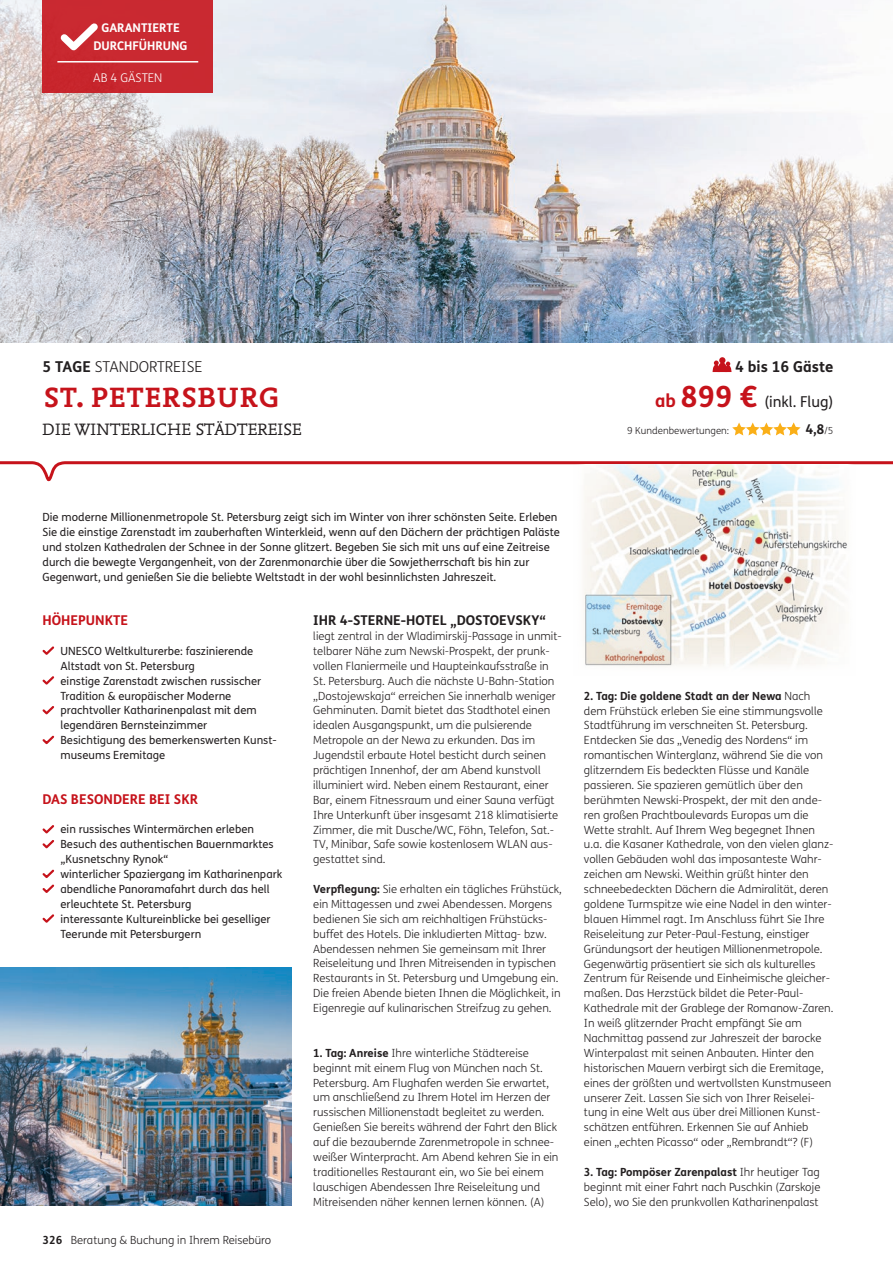
<style>
.page{position:relative;width:893px;height:1263px;background:#fff}
.page>*{position:absolute;margin:0;border:0;box-sizing:border-box;transform-origin:0 0}
.t1{font:700 29.25px "Nexus Mix Pro";letter-spacing:.01em;color:#c6131b}
.t2{font:17.25px "Nexus Mix Pro";letter-spacing:.01em;color:#231f20}
.t3{font:300 15px "FS Me";color:#231f20}
.t4{font:15px "FS Me";color:#231f20}
.t5{font:700 15px "FS Me";color:#231f20}
.t6{font:700 13.5px "FS Me";color:#231f20}
.t7{font:700 13.5px "FS Me";color:#c6131b}
.t8{font:700 12px/18px "FS Me";color:#fff;text-align:center}
.t9{font:300 12px "FS Me";color:#fff}
.t10{font:300 11.25px/14.9px "FS Me";color:#231f20}
.t11{font:11.25px/14.9px "FS Me";color:#231f20}
.t12{font:300 9.75px "FS Me";color:#231f20}
.s1{font-weight:700}
.s2{font-weight:700;font-size:18px;color:#c6131b}
.s3{font-weight:700;font-size:29.25px;color:#c6131b}
.s4{font-weight:300;font-size:9.75px}
</style>
<div class="page">
<svg style="left:0;top:461px;width:893px;height:21px"></svg>
<img style="left:573px;top:464px;width:283px;height:203px">
<img style="left:0;top:0;width:893px;height:342px">
<div style="left:43px;top:0;width:170px;height:92px;background:#c92931"></div>
<hr style="left:57px;top:61px;width:141px;height:2px;background:#fff">
<svg style="left:60px;top:23px;width:38px;height:28px"></svg>
<svg style="left:42px;top:646px;width:13px;height:9px"></svg>
<svg style="left:42px;top:676px;width:13px;height:9px"></svg>
<svg style="left:42px;top:706px;width:12px;height:9px"></svg>
<svg style="left:42px;top:735px;width:13px;height:10px"></svg>
<svg style="left:42px;top:825px;width:13px;height:24px"></svg>
<svg style="left:42px;top:869px;width:13px;height:24px"></svg>
<svg style="left:42px;top:914px;width:13px;height:9px"></svg>
<img style="left:0;top:967px;width:292px;height:238px">
<svg style="left:712px;top:357px;width:20px;height:15px"></svg>
<svg style="left:732px;top:422px;width:69px;height:13px"></svg>
<p class="t8" style="left:94px;top:19px;width:96px">GARANTIERTE<br>DURCHFÜHRUNG</p>
<p class="t9" style="left:93px;top:69px;width:71px">AB 4 GÄSTEN</p>
<h3 class="t3" style="left:43px;top:356px;width:161px"><span class="s1">5 TAGE</span> STANDORTREISE</h3>
<h1 class="t1" style="left:43px;top:375px;width:237px">ST. PETERSBURG</h1>
<h2 class="t2" style="left:43px;top:416px;width:261px">DIE WINTERLICHE STÄDTEREISE</h2>
<h3 class="t5" style="left:735px;top:355px;width:100px">4 bis 16 Gäste</h3>
<h3 class="t4" style="left:655px;top:392px;width:180px"><span class="s2">ab</span> <span class="s3">899 €</span> (inkl. Flug)</h3>
<p class="t12" style="left:627px;top:424px;width:104px">9 Kundenbewertungen:</p>
<p class="t6" style="left:805px;top:419px;width:30px">4,8<span class="s4">/5</span></p>
<p class="t11" style="left:43px;top:509px;width:519px">Die moderne Millionenmetropole St. Petersburg zeigt sich im Winter von ihrer schönsten Seite. Erleben Sie die einstige Zarenstadt im zauberhaften Winterkleid, wenn auf den Dächern der prächtigen Paläste und stolzen Kathedralen der Schnee in der Sonne glitzert. Begeben Sie sich mit uns auf eine Zeitreise durch die bewegte Vergangenheit, von der Zarenmonarchie über die Sowjetherrschaft bis hin zur Gegenwart, und genießen Sie die beliebte Weltstadt in der wohl besinnlichsten Jahreszeit.</p>
<p class="t7" style="left:43px;top:610px;width:87px">HÖHEPUNKTE</p>
<p class="t11" style="left:61px;top:643px;width:218px">UNESCO Weltkulturerbe: faszinierende Altstadt von St. Petersburg<br>einstige Zarenstadt zwischen russischer Tradition &amp; europäischer Moderne prachtvoller Katharinenpalast mit dem legendären Bernsteinzimmer<br>Besichtigung des bemerkenswerten Kunst&shy;museums Eremitage</p>
<p class="t7" style="left:43px;top:788px;width:157px">DAS BESONDERE BEI SKR</p>
<p class="t11" style="left:61px;top:822px;width:223px">ein russisches Wintermärchen erleben Besuch des authentischen Bauernmarktes „Kusnetschny Rynok“<br>winterlicher Spaziergang im Katharinenpark abendliche Panoramafahrt durch das hell erleuchtete St. Petersburg<br>interessante Kultureinblicke bei geselliger Teerunde mit Petersburgern</p>
<p class="t10" style="left:43px;top:1232px;width:230px"><span class="s1">326</span> Beratung &amp; Buchung in Ihrem Reisebüro</p>
<p class="t6" style="left:313px;top:610px;width:234px">IHR 4-STERNE-HOTEL „DOSTOEVSKY“</p>
<p class="t10" style="left:313px;top:628px;width:250px">liegt zentral in der Wladimirskij-Passage in unmit&shy;telbarer Nähe zum Newski-Prospekt, der prunk&shy;vollen Flaniermeile und Haupteinkaufsstraße in St. Petersburg. Auch die nächste U-Bahn-Station „Dostojewskaja“ erreichen Sie innerhalb weniger Gehminuten. Damit bietet das Stadthotel einen idealen Ausgangspunkt, um die pulsierende Metropole an der Newa zu erkunden. Das im Jugendstil erbaute Hotel besticht durch seinen prächtigen Innenhof, der am Abend kunstvoll illuminiert wird. Neben einem Restaurant, einer Bar, einem Fitnessraum und einer Sauna verfügt Ihre Unterkunft über insgesamt 218 klimatisierte Zimmer, die mit Dusche/WC, Föhn, Telefon, Sat.- TV, Minibar, Safe sowie kostenlosem WLAN aus&shy;gestattet sind.</p>
<p class="t10" style="left:313px;top:881px;width:250px"><span class="s1">Verpflegung:</span> Sie erhalten ein tägliches Frühstück, ein Mittagessen und zwei Abendessen. Morgens bedienen Sie sich am reichhaltigen Frühstücks&shy;buffet des Hotels. Die inkludierten Mittag- bzw.<br>Abendessen nehmen Sie gemeinsam mit Ihrer Reiseleitung und Ihren Mitreisenden in typischen Restaurants in St. Petersburg und Umgebung ein.<br>Die freien Abende bieten Ihnen die Möglichkeit, in Eigenregie auf kulinarischen Streifzug zu gehen.</p>
<p class="t10" style="left:313px;top:1045px;width:247px"><span class="s1">1. Tag: Anreise</span> Ihre winterliche Städtereise beginnt mit einem Flug von München nach St.<br>Petersburg. Am Flughafen werden Sie erwartet, um anschließend zu Ihrem Hotel im Herzen der russischen Millionenstadt begleitet zu werden.<br>Genießen Sie bereits während der Fahrt den Blick auf die bezaubernde Zarenmetropole in schnee&shy;weißer Winterpracht. Am Abend kehren Sie in ein traditionelles Restaurant ein, wo Sie bei einem lauschigen Abendessen Ihre Reiseleitung und Mitreisenden näher kennen lernen können. (A)</p>
<p class="t10" style="left:584px;top:688px;width:251px"><span class="s1">2. Tag: Die goldene Stadt an der Newa</span> Nach dem Frühstück erleben Sie eine stimmungsvolle Stadtführung im verschneiten St. Petersburg.<br>Entdecken Sie das „Venedig des Nordens“ im romantischen Winterglanz, während Sie die von glitzerndem Eis bedeckten Flüsse und Kanäle passieren. Sie spazieren gemütlich über den berühmten Newski-Prospekt, der mit den ande&shy;ren großen Prachtboulevards Europas um die Wette strahlt. Auf Ihrem Weg begegnet Ihnen u.a. die Kasaner Kathedrale, von den vielen glanz&shy;vollen Gebäuden wohl das imposanteste Wahr&shy;zeichen am Newski. Weithin grüßt hinter den schneebedeckten Dächern die Admiralität, deren goldene Turmspitze wie eine Nadel in den winter&shy;blauen Himmel ragt. Im Anschluss führt Sie Ihre Reiseleitung zur Peter-Paul-Festung, einstiger Gründungsort der heutigen Millionenmetropole.<br>Gegenwärtig präsentiert sie sich als kulturelles Zentrum für Reisende und Einheimische gleicher&shy;maßen. Das Herzstück bildet die Peter-Paul-Kathedrale mit der Grablege der Romanow-Zaren.<br>In weiß glitzernder Pracht empfängt Sie am Nachmittag passend zur Jahreszeit der barocke Winterpalast mit seinen Anbauten. Hinter den historischen Mauern verbirgt sich die Eremitage, eines der größten und wertvollsten Kunstmuseen unserer Zeit. Lassen Sie sich von Ihrer Reiselei&shy;tung in eine Welt aus über drei Millionen Kunst&shy;schätzen entführen. Erkennen Sie auf Anhieb einen „echten Picasso“ oder „Rembrandt“? (F)</p>
<p class="t10" style="left:584px;top:1164px;width:238px;text-align:justify"><span class="s1">3. Tag: Pompöser Zarenpalast</span> Ihr heutiger Tag beginnt mit einer Fahrt nach Puschkin (Zarskoje Selo), wo Sie den prunkvollen Katharinenpalast</p>
</div>
